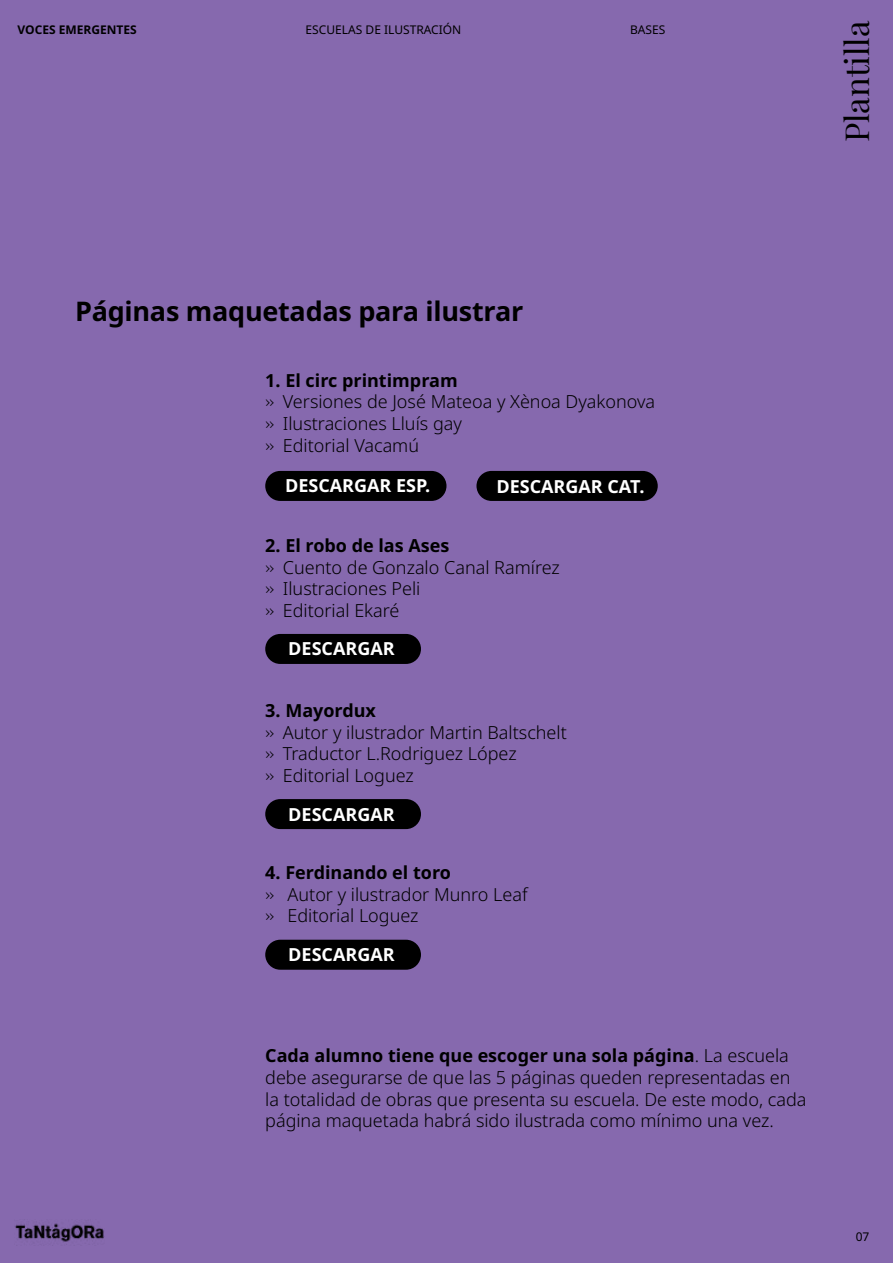
<style>
.page{position:relative;width:893px;height:1263px;background:#8669ae}
.page>*{position:absolute;margin:0;border:0;box-sizing:border-box;transform-origin:0 0}
.t1{font:33px "Playfair Display";color:#000}
.t2{font:700 27px "Noto Sans";letter-spacing:-.01em;color:#000}
.t3{font:300 18px/21.6px "Noto Sans";color:#000}
.t4{font:700 18px "Noto Sans";color:#fff}
.t5{font:12px "Noto Sans";color:#000}
.t6{font:700 12px "Noto Sans";color:#000}
.s1{font-weight:700}
.s2{font-family:"Recoleta"}
</style>
<div class="page">
<img style="left:15px;top:1223px;width:89px;height:22px">
<div style="left:265px;top:471px;width:181px;height:30px;background:#000;border-radius:15px"></div>
<div style="left:476px;top:471px;width:182px;height:30px;background:#000;border-radius:15px"></div>
<div style="left:265px;top:634px;width:156px;height:30px;background:#000;border-radius:15px"></div>
<div style="left:265px;top:799px;width:156px;height:30px;background:#000;border-radius:15px"></div>
<div style="left:265px;top:940px;width:156px;height:30px;background:#000;border-radius:15px"></div>
<p class="t6" style="left:17px;top:23px;width:121px">VOCES EMERGENTES</p>
<p class="t5" style="left:306px;top:23px;width:157px">ESCUELAS DE ILUSTRACIÓN</p>
<p class="t5" style="left:630px;top:23px;width:37px">BASES</p>
<h1 class="t1" style="left:831px;top:142px;width:123px;rotate:-90deg">Plantilla</h1>
<h2 class="t2" style="left:75px;top:296px;width:450px">Páginas maquetadas para ilustrar</h2>
<p class="t3" style="left:265px;top:370px;width:391px"><span class="s1">1. El circ printimpram<br></span><span class="s2">»</span> Versiones de José Mateoa y Xènoa Dyakonova <span class="s2">»</span> Ilustraciones Lluís gay<br><span class="s2">»</span> Editorial Vacamú</p>
<p class="t4" style="left:285px;top:476px;width:147px">DESCARGAR ESP.</p>
<p class="t4" style="left:496px;top:477px;width:150px">DESCARGAR CAT.</p>
<p class="t3" style="left:265px;top:535px;width:296px"><span class="s1">2. El robo de las Ases<br></span><span class="s2">»</span> Cuento de Gonzalo Canal Ramírez <span class="s2">»</span> Ilustraciones Peli<br><span class="s2">»</span> Editorial Ekaré</p>
<p class="t4" style="left:288px;top:639px;width:108px">DESCARGAR</p>
<p class="t3" style="left:265px;top:700px;width:303px"><span class="s1">3. Mayordux<br></span><span class="s2">»</span> Autor y ilustrador Martin Baltschelt <span class="s2">»</span> Traductor L.Rodriguez López<br><span class="s2">»</span> Editorial Loguez</p>
<p class="t4" style="left:288px;top:804px;width:108px">DESCARGAR</p>
<p class="t3" style="left:265px;top:862px;width:264px"><span class="s1">4. Ferdinando el toro<br></span><span class="s2">»</span> Autor y ilustrador Munro Leaf <span class="s2">»</span> Editorial Loguez</p>
<p class="t4" style="left:288px;top:944px;width:108px">DESCARGAR</p>
<p class="t3" style="left:265px;top:1045px;width:543px"><span class="s1">Cada alumno tiene que escoger una sola página</span>. La escuela debe asegurarse de que las 5 páginas queden representadas en la totalidad de obras que presenta su escuela. De este modo, cada página maquetada habrá sido ilustrada como mínimo una vez.</p>
<p class="t5" style="left:856px;top:1230px;width:15px">07</p>
</div>
